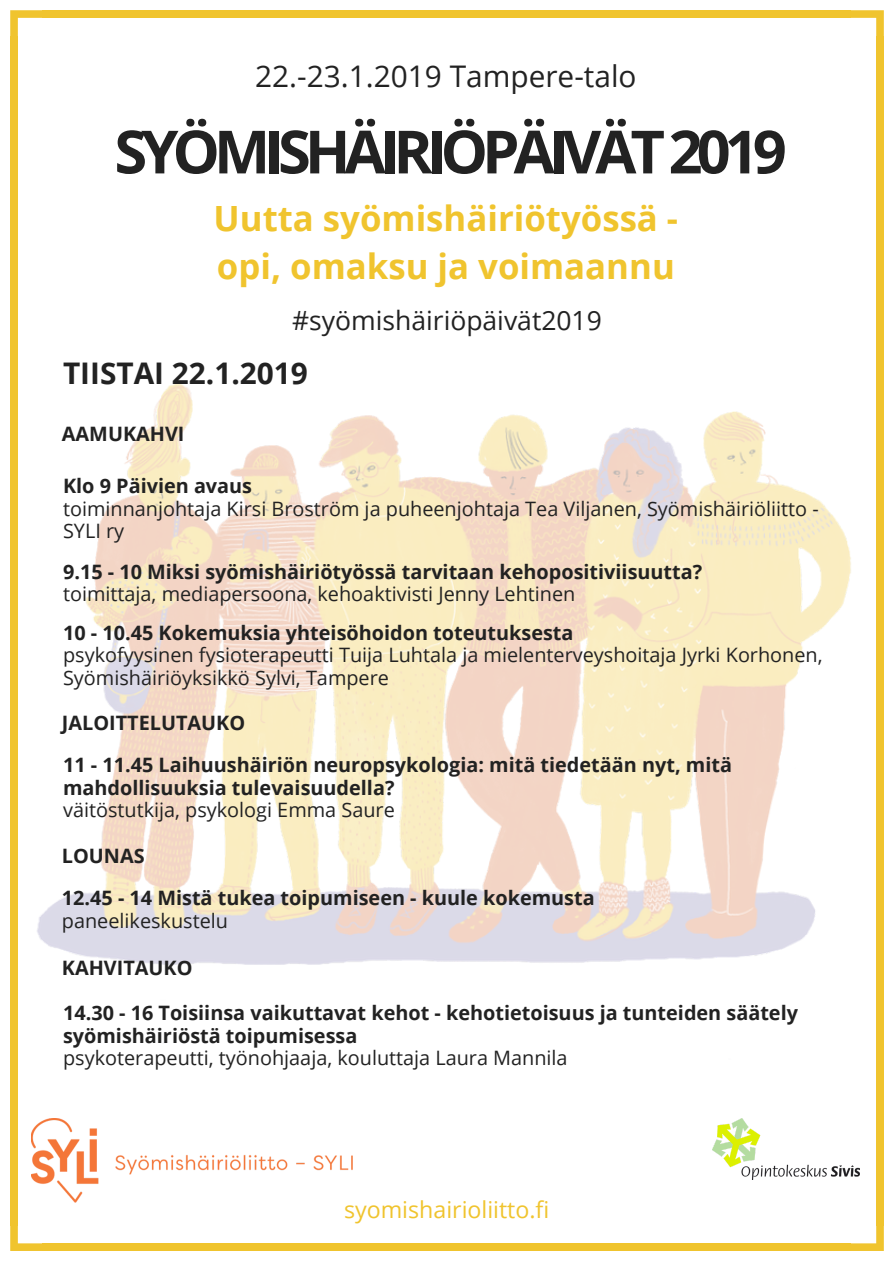
<style>
.page{position:relative;width:893px;height:1263px;background:#fff}
.page>*{position:absolute;margin:0;border:0;box-sizing:border-box;transform-origin:0 0}
.t1{font:700 59.55px "Open Sans";letter-spacing:-.1em;color:#222}
.t2{font:700 34.8px/48.4px "Open Sans";color:#f0c42e}
.t3{font:29.85px "Open Sans";color:#222}
.t4{font:700 29.85px "Open Sans";color:#222}
.t5{font:26.55px "Open Sans";color:#222}
.t6{font:23.25px "Open Sans";color:#f0c42e}
.t7{font:700 19.8px/42.8px "Open Sans";color:#222}
.t8{font:19.8px/22.5px "Open Sans";color:#222}
</style>
<div class="page">
<svg style="left:10px;top:10px;width:32px;height:26px"></svg>
<div style="left:10px;top:36px;width:8px;height:1190px;background:#f0c42e"></div>
<svg style="left:10px;top:1226px;width:32px;height:25px"></svg>
<div style="left:42px;top:1243px;width:808px;height:8px;background:#f0c42e"></div>
<svg style="left:850px;top:1226px;width:34px;height:25px"></svg>
<div style="left:876px;top:36px;width:8px;height:1190px;background:#f0c42e"></div>
<div style="left:42px;top:10px;width:808px;height:8px;background:#f0c42e"></div>
<svg style="left:850px;top:10px;width:34px;height:26px"></svg>
<img style="left:37px;top:383px;width:814px;height:582px">
<img style="left:32px;top:1118px;width:321px;height:85px">
<img style="left:713px;top:1118px;width:146px;height:61px">
<h3 class="t3" style="left:255px;top:55px;width:383px">22.-23.1.2019 Tampere-talo</h3>
<h1 class="t1" style="left:114px;top:110px;width:674px">SYÖMISHÄIRIÖPÄIVÄT 2019</h1>
<h2 class="t2" style="left:214px;top:193px;width:466px">Uutta syömishäiriötyössä - opi, omaksu ja voimaannu</h2>
<h3 class="t5" style="left:292px;top:302px;width:311px">#syömishäiriöpäivät2019</h3>
<h3 class="t4" style="left:63px;top:352px;width:246px">TIISTAI 22.1.2019</h3>
<p class="t7" style="left:62px;top:412px;width:124px">AAMUKAHVI</p>
<p class="t7" style="left:63px;top:464px;width:191px">Klo 9 Päivien avaus</p>
<p class="t8" style="left:63px;top:497px;width:757px">toiminnanjohtaja Kirsi Broström ja puheenjohtaja Tea Viljanen, Syömishäiriöliitto -<br>SYLI ry</p>
<p class="t7" style="left:63px;top:550px;width:641px">9.15 - 10 Miksi syömishäiriötyössä tarvitaan kehopositiviisuutta?</p>
<p class="t8" style="left:63px;top:582px;width:514px">toimittaja, mediapersoona, kehoaktivisti Jenny Lehtinen</p>
<p class="t7" style="left:63px;top:610px;width:512px">10 - 10.45 Kokemuksia yhteisöhoidon toteutuksesta</p>
<p class="t8" style="left:63px;top:643px;width:761px">psykofyysinen fysioterapeutti Tuija Luhtala ja mielenterveyshoitaja Jyrki Korhonen,<br>Syömishäiriöyksikkö Sylvi, Tampere</p>
<p class="t7" style="left:62px;top:701px;width:672px">JALOITTELUTAUKO<br>11 - 11.45 Laihuushäiriön neuropsykologia: mitä tiedetään nyt, mitä</p>
<p class="t7" style="left:63px;top:766px;width:333px">mahdollisuuksia tulevaisuudella?</p>
<p class="t8" style="left:63px;top:798px;width:333px">väitöstutkija, psykologi Emma Saure</p>
<p class="t7" style="left:62px;top:833px;width:534px">LOUNAS<br>12.45 - 14 Mistä tukea toipumiseen - kuule kokemusta</p>
<p class="t8" style="left:62px;top:909px;width:168px">paneelikeskustelu</p>
<p class="t7" style="left:62px;top:946px;width:132px">KAHVITAUKO</p>
<p class="t7" style="left:63px;top:1001px;width:736px;line-height:22.5px">14.30 - 16 Toisiinsa vaikuttavat kehot - kehotietoisuus ja tunteiden säätely syömishäiriöstä toipumisessa</p>
<p class="t8" style="left:63px;top:1046px;width:506px">psykoterapeutti, työnohjaaja, kouluttaja Laura Mannila</p>
<p class="t6" style="left:344px;top:1193px;width:207px">syomishairioliitto.fi</p>
</div>
